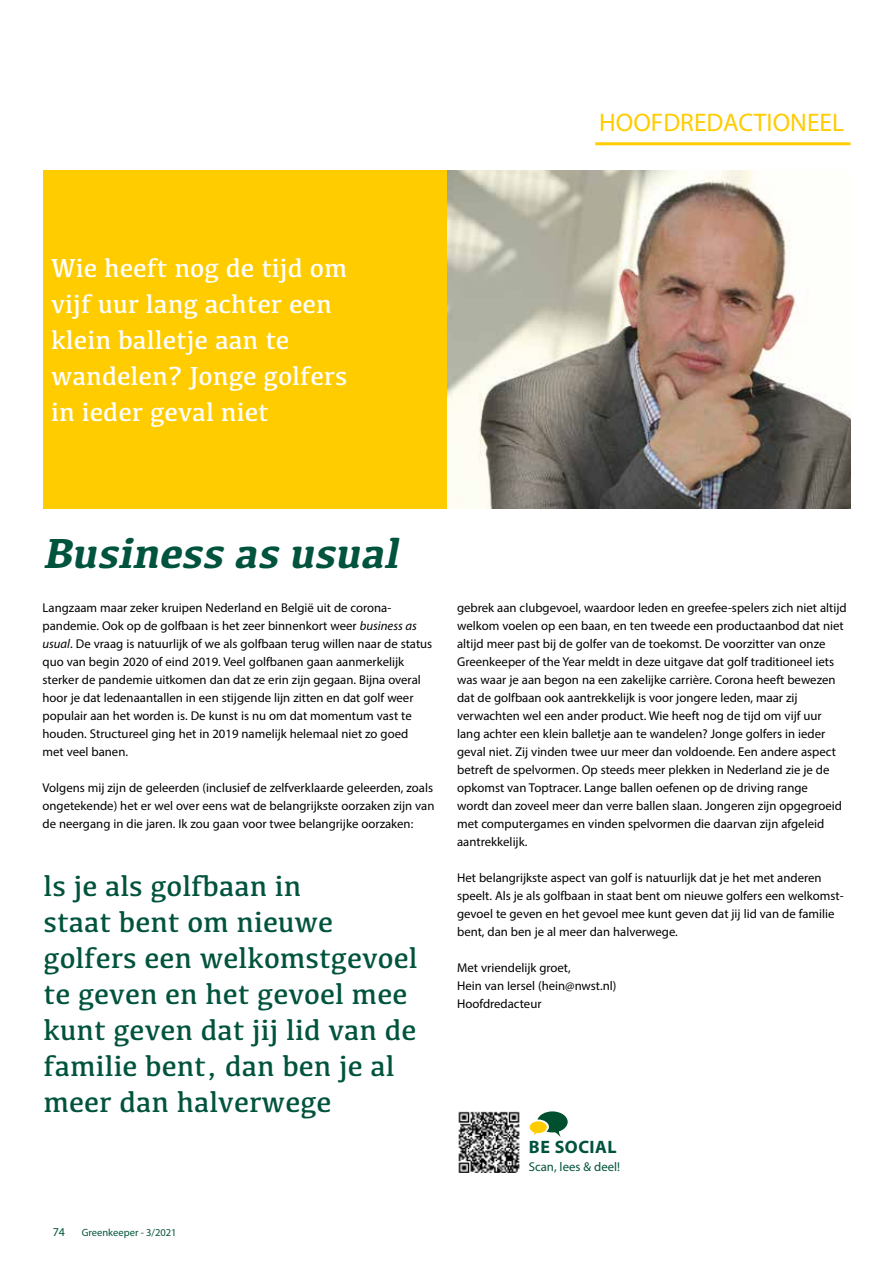
<style>
.page{position:relative;width:893px;height:1263px;background:#fff}
.page>*{position:absolute;margin:0;border:0;box-sizing:border-box;transform-origin:0 0}
.t1{font:italic 700 43.5px "Kefa";color:#00533d}
.t2{font:30px/36px "Kefa";color:#00533d}
.t3{font:27px/36px "Kefa";color:#fff}
.t4{font:25.5px "Myriad Pro";color:#fc0}
.t5{font:700 18px "Myriad Pro";letter-spacing:.03em;color:#00533d}
.t6{font:12.75px/18px "Myriad Pro";color:#000}
.t7{font:12.75px "Myriad Pro";color:#00533d}
.t8{font:12px "Myriad Pro";color:#00533d}
.t9{font:10.5px "Myriad Pro";color:#00533d}
.s1{font-style:italic}
</style>
<div class="page">
<img style="left:446px;top:170px;width:404px;height:339px">
<div style="left:43px;top:170px;width:403px;height:339px;background:#fc0"></div>
<hr style="left:595px;top:142px;width:255px;height:3px;background:#fc0">
<img style="left:458px;top:1111px;width:62px;height:61px">
<svg style="left:530px;top:1111px;width:38px;height:26px"></svg>
<h3 class="t4" style="left:599px;top:107px;width:247px">HOOFDREDACTIONEEL</h3>
<h3 class="t3" style="left:51px;top:249px;width:298px">Wie heeft nog de tijd om vijf uur lang achter een klein balletje aan te wandelen? Jonge golfers in ieder geval niet</h3>
<h1 class="t1" style="left:43px;top:525px;width:367px">Business as usual</h1>
<p class="t6" style="left:43px;top:599px;width:391px">Langzaam maar zeker kruipen Nederland en België uit de corona&shy;pandemie. Ook op de golfbaan is het zeer binnenkort weer <span class="s1">business as usual</span>. De vraag is natuurlijk of we als golfbaan terug willen naar de status quo van begin 2020 of eind 2019. Veel golfbanen gaan aanmerkelijk sterker de pandemie uitkomen dan dat ze erin zijn gegaan. Bijna overal hoor je dat ledenaantallen in een stijgende lijn zitten en dat golf weer populair aan het worden is. De kunst is nu om dat momentum vast te houden. Structureel ging het in 2019 namelijk helemaal niet zo goed met veel banen.</p>
<p class="t6" style="left:43px;top:779px;width:393px;text-align:justify">Volgens mij zijn de geleerden (inclusief de zelfverklaarde geleerden, zoals ongetekende) het er wel over eens wat de belangrijkste oorzaken zijn van de neergang in die jaren. Ik zou gaan voor twee belangrijke oorzaken:</p>
<h2 class="t2" style="left:44px;top:867px;width:376px">ls je als golfbaan in<br>staat bent om nieuwe golfers een welkomstgevoel te geven en het gevoel mee kunt geven dat jij lid van de familie bent, dan ben je al meer dan halverwege</h2>
<p class="t8" style="left:53px;top:1224px;width:14px">74</p>
<p class="t9" style="left:82px;top:1226px;width:96px">Greenkeeper - 3/2021</p>
<p class="t6" style="left:457px;top:599px;width:391px">gebrek aan clubgevoel, waardoor leden en greefee-spelers zich niet altijd welkom voelen op een baan, en ten tweede een productaanbod dat niet altijd meer past bij de golfer van de toekomst. De voorzitter van onze Greenkeeper of the Year meldt in deze uitgave dat golf traditioneel iets was waar je aan begon na een zakelijke carrière. Corona heeft bewezen dat de golfbaan ook aantrekkelijk is voor jongere leden, maar zij verwachten wel een ander product. Wie heeft nog de tijd om vijf uur lang achter een klein balletje aan te wandelen? Jonge golfers in ieder geval niet. Zij vinden twee uur meer dan voldoende. Een andere aspect betreft de spelvormen. Op steeds meer plekken in Nederland zie je de opkomst van Toptracer. Lange ballen oefenen op de driving range<br>wordt dan zoveel meer dan verre ballen slaan. Jongeren zijn opgegroeid met computergames en vinden spelvormen die daarvan zijn afgeleid aantrekkelijk.</p>
<p class="t6" style="left:457px;top:869px;width:388px">Het belangrijkste aspect van golf is natuurlijk dat je het met anderen speelt. Als je als golfbaan in staat bent om nieuwe golfers een welkomst&shy;gevoel te geven en het gevoel mee kunt geven dat jij lid van de familie bent, dan ben je al meer dan halverwege.</p>
<p class="t6" style="left:457px;top:959px;width:161px">Met vriendelijk groet,<br>Hein van Iersel (hein@nwst.nl)<br>Hoofdredacteur</p>
<h3 class="t5" style="left:529px;top:1135px;width:89px">BE SOCIAL</h3>
<p class="t7" style="left:529px;top:1159px;width:93px">Scan, lees &amp; deel!</p>
</div>
